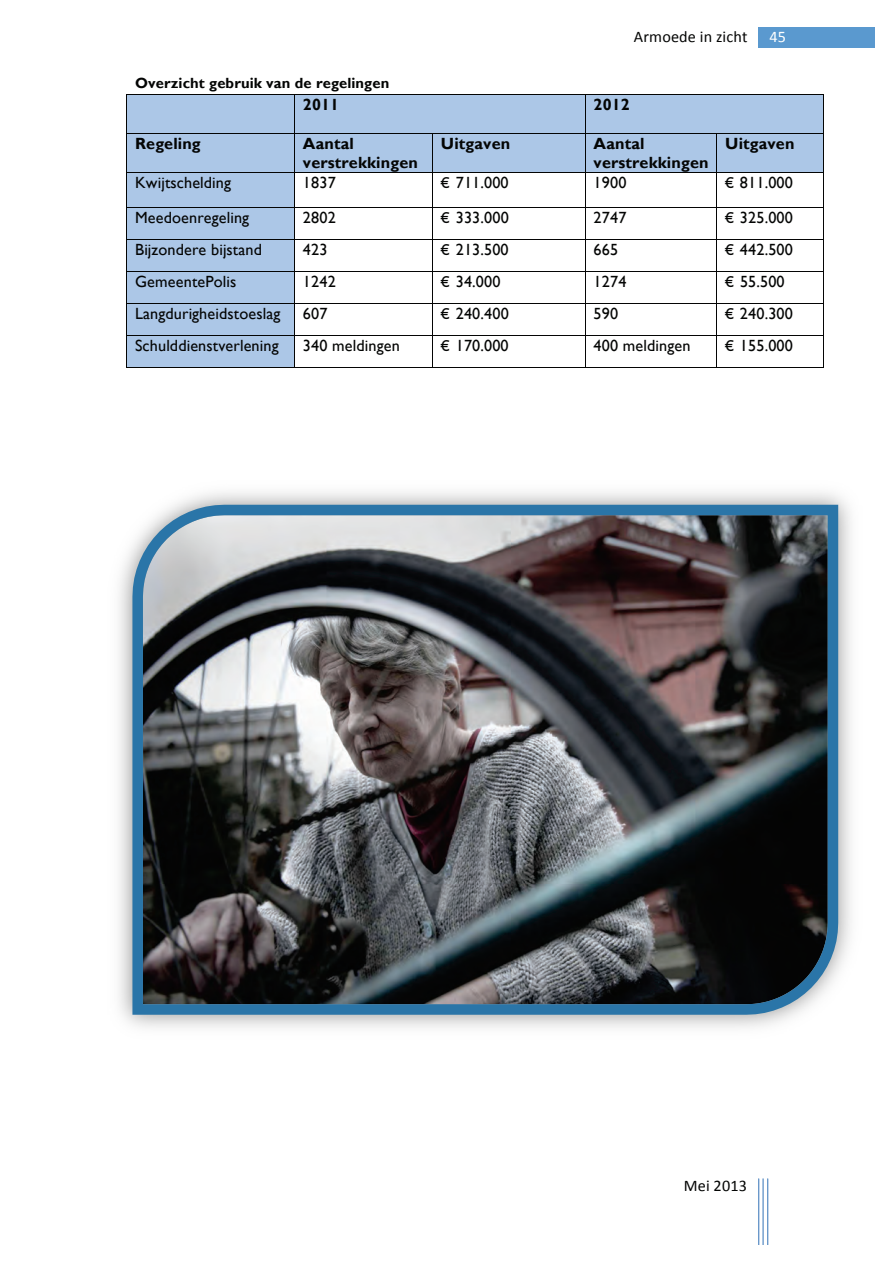
<style>
.page{position:relative;width:893px;height:1263px;background:#fff}
.page>*{position:absolute;margin:0;border:0;box-sizing:border-box;transform-origin:0 0}
.t1{font:16.2px "Gill Sans";letter-spacing:.01em;color:#040504}
.t2{font:700 16.2px/19px "Gill Sans";letter-spacing:.01em;color:#040504}
.t3{font:16.2px "Calibri";letter-spacing:.01em;color:#040504}
.t4{font:16.2px "Calibri";color:#fff}
.t5{font:700 14.7px "Gill Sans";letter-spacing:.01em;color:#040504}
</style>
<div class="page">
<div style="left:758px;top:27px;width:116px;height:20px;background:#5a99cf"></div>
<hr style="left:758px;top:1179px;width:1px;height:66px;background:#417cbc">
<hr style="left:762px;top:1179px;width:1px;height:66px;background:#417cbc">
<hr style="left:767px;top:1179px;width:1px;height:66px;background:#417cbc">
<div style="left:127px;top:95px;width:167px;height:38px;background:#acc7e7"></div>
<div style="left:295px;top:95px;width:290px;height:38px;background:#acc7e7"></div>
<div style="left:585px;top:95px;width:238px;height:38px;background:#acc7e7"></div>
<hr style="left:127px;top:94px;width:167px;height:1px;background:#040504">
<hr style="left:295px;top:94px;width:290px;height:1px;background:#040504">
<hr style="left:585px;top:94px;width:238px;height:1px;background:#040504">
<hr style="left:126px;top:95px;width:1px;height:38px;background:#040504">
<hr style="left:294px;top:95px;width:1px;height:38px;background:#040504">
<hr style="left:585px;top:95px;width:1px;height:38px;background:#040504">
<hr style="left:823px;top:95px;width:1px;height:38px;background:#040504">
<div style="left:127px;top:134px;width:167px;height:38px;background:#acc7e7"></div>
<div style="left:295px;top:134px;width:137px;height:38px;background:#acc7e7"></div>
<div style="left:433px;top:134px;width:152px;height:38px;background:#acc7e7"></div>
<div style="left:585px;top:134px;width:131px;height:38px;background:#acc7e7"></div>
<div style="left:717px;top:134px;width:106px;height:38px;background:#acc7e7"></div>
<hr style="left:127px;top:133px;width:167px;height:1px;background:#040504">
<hr style="left:295px;top:133px;width:137px;height:1px;background:#040504">
<hr style="left:433px;top:133px;width:152px;height:1px;background:#040504">
<hr style="left:585px;top:133px;width:131px;height:1px;background:#040504">
<hr style="left:717px;top:133px;width:106px;height:1px;background:#040504">
<hr style="left:126px;top:134px;width:1px;height:38px;background:#040504">
<hr style="left:294px;top:134px;width:1px;height:38px;background:#040504">
<hr style="left:432px;top:134px;width:1px;height:38px;background:#040504">
<hr style="left:585px;top:134px;width:1px;height:38px;background:#040504">
<hr style="left:716px;top:134px;width:1px;height:38px;background:#040504">
<hr style="left:823px;top:134px;width:1px;height:38px;background:#040504">
<div style="left:127px;top:173px;width:167px;height:34px;background:#acc7e7"></div>
<hr style="left:127px;top:172px;width:167px;height:1px;background:#040504">
<hr style="left:295px;top:172px;width:137px;height:1px;background:#040504">
<hr style="left:433px;top:172px;width:152px;height:1px;background:#040504">
<hr style="left:585px;top:172px;width:131px;height:1px;background:#040504">
<hr style="left:717px;top:172px;width:106px;height:1px;background:#040504">
<hr style="left:126px;top:173px;width:1px;height:34px;background:#040504">
<hr style="left:294px;top:173px;width:1px;height:34px;background:#040504">
<hr style="left:432px;top:173px;width:1px;height:34px;background:#040504">
<hr style="left:585px;top:173px;width:1px;height:34px;background:#040504">
<hr style="left:716px;top:173px;width:1px;height:34px;background:#040504">
<hr style="left:823px;top:173px;width:1px;height:34px;background:#040504">
<div style="left:127px;top:208px;width:167px;height:31px;background:#acc7e7"></div>
<hr style="left:127px;top:207px;width:167px;height:1px;background:#040504">
<hr style="left:295px;top:207px;width:137px;height:1px;background:#040504">
<hr style="left:433px;top:207px;width:152px;height:1px;background:#040504">
<hr style="left:585px;top:207px;width:131px;height:1px;background:#040504">
<hr style="left:717px;top:207px;width:106px;height:1px;background:#040504">
<hr style="left:126px;top:208px;width:1px;height:31px;background:#040504">
<hr style="left:294px;top:208px;width:1px;height:31px;background:#040504">
<hr style="left:432px;top:208px;width:1px;height:31px;background:#040504">
<hr style="left:585px;top:208px;width:1px;height:31px;background:#040504">
<hr style="left:716px;top:208px;width:1px;height:31px;background:#040504">
<hr style="left:823px;top:208px;width:1px;height:31px;background:#040504">
<div style="left:127px;top:240px;width:167px;height:31px;background:#acc7e7"></div>
<hr style="left:127px;top:239px;width:167px;height:1px;background:#040504">
<hr style="left:295px;top:239px;width:137px;height:1px;background:#040504">
<hr style="left:433px;top:239px;width:152px;height:1px;background:#040504">
<hr style="left:585px;top:239px;width:131px;height:1px;background:#040504">
<hr style="left:717px;top:239px;width:106px;height:1px;background:#040504">
<hr style="left:126px;top:240px;width:1px;height:31px;background:#040504">
<hr style="left:294px;top:240px;width:1px;height:31px;background:#040504">
<hr style="left:432px;top:240px;width:1px;height:31px;background:#040504">
<hr style="left:585px;top:240px;width:1px;height:31px;background:#040504">
<hr style="left:716px;top:240px;width:1px;height:31px;background:#040504">
<hr style="left:823px;top:240px;width:1px;height:31px;background:#040504">
<div style="left:127px;top:272px;width:167px;height:31px;background:#acc7e7"></div>
<hr style="left:127px;top:271px;width:167px;height:1px;background:#040504">
<hr style="left:295px;top:271px;width:137px;height:1px;background:#040504">
<hr style="left:433px;top:271px;width:152px;height:1px;background:#040504">
<hr style="left:585px;top:271px;width:131px;height:1px;background:#040504">
<hr style="left:717px;top:271px;width:106px;height:1px;background:#040504">
<hr style="left:126px;top:272px;width:1px;height:31px;background:#040504">
<hr style="left:294px;top:272px;width:1px;height:31px;background:#040504">
<hr style="left:432px;top:272px;width:1px;height:31px;background:#040504">
<hr style="left:585px;top:272px;width:1px;height:31px;background:#040504">
<hr style="left:716px;top:272px;width:1px;height:31px;background:#040504">
<hr style="left:823px;top:272px;width:1px;height:31px;background:#040504">
<div style="left:127px;top:304px;width:167px;height:31px;background:#acc7e7"></div>
<hr style="left:127px;top:303px;width:167px;height:1px;background:#040504">
<hr style="left:295px;top:303px;width:137px;height:1px;background:#040504">
<hr style="left:433px;top:303px;width:152px;height:1px;background:#040504">
<hr style="left:585px;top:303px;width:131px;height:1px;background:#040504">
<hr style="left:717px;top:303px;width:106px;height:1px;background:#040504">
<hr style="left:126px;top:304px;width:1px;height:31px;background:#040504">
<hr style="left:294px;top:304px;width:1px;height:31px;background:#040504">
<hr style="left:432px;top:304px;width:1px;height:31px;background:#040504">
<hr style="left:585px;top:304px;width:1px;height:31px;background:#040504">
<hr style="left:716px;top:304px;width:1px;height:31px;background:#040504">
<hr style="left:823px;top:304px;width:1px;height:31px;background:#040504">
<div style="left:127px;top:336px;width:167px;height:31px;background:#acc7e7"></div>
<hr style="left:127px;top:335px;width:167px;height:1px;background:#040504">
<hr style="left:295px;top:335px;width:137px;height:1px;background:#040504">
<hr style="left:433px;top:335px;width:152px;height:1px;background:#040504">
<hr style="left:585px;top:335px;width:131px;height:1px;background:#040504">
<hr style="left:717px;top:335px;width:106px;height:1px;background:#040504">
<hr style="left:126px;top:336px;width:1px;height:31px;background:#040504">
<hr style="left:127px;top:367px;width:167px;height:1px;background:#040504">
<hr style="left:294px;top:336px;width:1px;height:31px;background:#040504">
<hr style="left:295px;top:367px;width:137px;height:1px;background:#040504">
<hr style="left:432px;top:336px;width:1px;height:31px;background:#040504">
<hr style="left:433px;top:367px;width:152px;height:1px;background:#040504">
<hr style="left:585px;top:336px;width:1px;height:31px;background:#040504">
<hr style="left:585px;top:367px;width:131px;height:1px;background:#040504">
<hr style="left:716px;top:336px;width:1px;height:31px;background:#040504">
<hr style="left:717px;top:367px;width:106px;height:1px;background:#040504">
<hr style="left:823px;top:336px;width:1px;height:31px;background:#040504">
<svg style="left:127px;top:499px;width:716px;height:521px;background:#53585d"></svg>
<p class="t3" style="left:634px;top:27px;width:115px">:&amp;.(%$%!1#!'145-</p>
<p class="t4" style="left:769px;top:27px;width:18px">TU</p>
<p class="t5" style="left:135px;top:74px;width:256px">Overzicht gebruik van de regelingen</p>
<p class="t2" style="left:303px;top:96px;width:38px">2011</p>
<p class="t2" style="left:593px;top:96px;width:38px">2012</p>
<p class="t2" style="left:135px;top:134px;width:67px">Regeling</p>
<p class="t2" style="left:303px;top:134px;width:116px">Aantal verstrekkingen</p>
<p class="t2" style="left:441px;top:134px;width:71px">Uitgaven</p>
<p class="t2" style="left:593px;top:134px;width:116px">Aantal verstrekkingen</p>
<p class="t2" style="left:725px;top:134px;width:71px">Uitgaven</p>
<p class="t1" style="left:135px;top:173px;width:97px">Kwijtschelding</p>
<p class="t1" style="left:303px;top:173px;width:34px">1837</p>
<p class="t1" style="left:441px;top:173px;width:69px">! 711.000</p>
<p class="t1" style="left:593px;top:173px;width:34px">1900</p>
<p class="t1" style="left:725px;top:173px;width:69px">! 811.000</p>
<p class="t1" style="left:135px;top:208px;width:116px">Meedoenregeling</p>
<p class="t1" style="left:303px;top:208px;width:34px">2802</p>
<p class="t1" style="left:441px;top:208px;width:69px">! 333.000</p>
<p class="t1" style="left:593px;top:208px;width:34px">2747</p>
<p class="t1" style="left:725px;top:208px;width:69px">! 325.000</p>
<p class="t1" style="left:135px;top:240px;width:128px">Bijzondere bijstand</p>
<p class="t1" style="left:303px;top:240px;width:26px">423</p>
<p class="t1" style="left:441px;top:240px;width:69px">! 213.500</p>
<p class="t1" style="left:593px;top:240px;width:26px">665</p>
<p class="t1" style="left:725px;top:240px;width:69px">! 442.500</p>
<p class="t1" style="left:135px;top:272px;width:103px">GemeentePolis</p>
<p class="t1" style="left:303px;top:272px;width:34px">1242</p>
<p class="t1" style="left:441px;top:272px;width:61px">! 34.000</p>
<p class="t1" style="left:593px;top:272px;width:34px">1274</p>
<p class="t1" style="left:725px;top:272px;width:61px">! 55.500</p>
<p class="t1" style="left:135px;top:304px;width:147px">Langdurigheidstoeslag</p>
<p class="t1" style="left:303px;top:304px;width:26px">607</p>
<p class="t1" style="left:441px;top:304px;width:69px">! 240.400</p>
<p class="t1" style="left:593px;top:304px;width:26px">590</p>
<p class="t1" style="left:725px;top:304px;width:69px">! 240.300</p>
<p class="t1" style="left:135px;top:336px;width:145px">Schulddienstverlening</p>
<p class="t1" style="left:303px;top:336px;width:98px">340 meldingen</p>
<p class="t1" style="left:441px;top:336px;width:69px">! 170.000</p>
<p class="t1" style="left:593px;top:336px;width:98px">400 meldingen</p>
<p class="t1" style="left:725px;top:336px;width:69px">! 155.000</p>
<p class="t3" style="left:683px;top:1175px;width:65px">G%1!@ABC</p>
</div>
